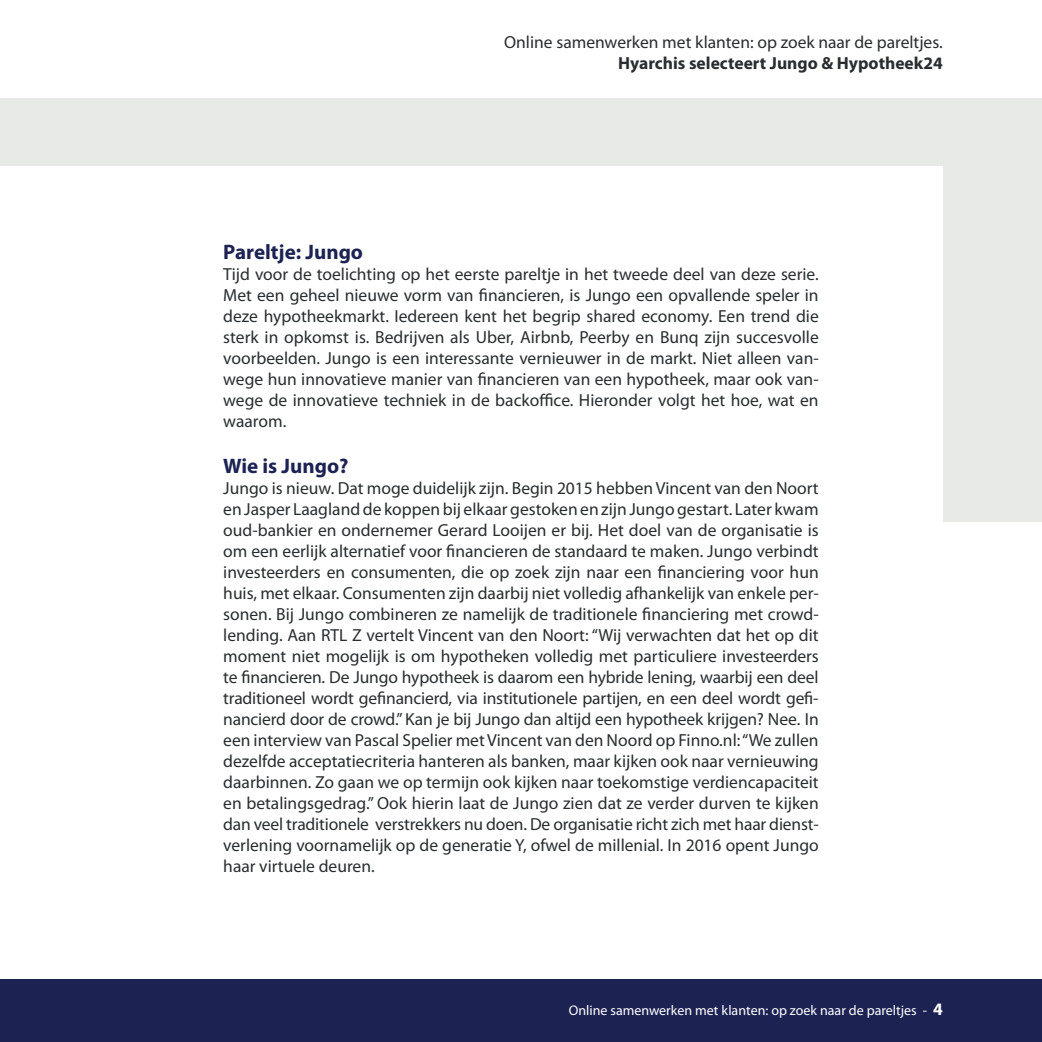
<style>
.page{position:relative;width:1042px;height:1042px;background:#fff}
.page>*{position:absolute;margin:0;border:0;box-sizing:border-box;transform-origin:0 0}
.t1{font:700 21px "Myriad Pro";color:#1c2252}
.t2{font:17.5px/21px "Myriad Pro";color:#292d2f;text-align:justify}
.t3{font:700 17.5px "Myriad Pro";color:#292d2f}
.t4{font:14px "Myriad Pro";color:#fff}
.s1{font-weight:700;font-size:17.5px}
</style>
<div class="page">
<div style="left:0;top:98px;width:1042px;height:423px;background:#e8eae8"></div>
<div style="left:0;top:166px;width:943px;height:816px;background:#fff"></div>
<div style="left:0;top:980px;width:1042px;height:62px;background:#1c2252"></div>
<p class="t2" style="left:504px;top:31px;width:440px">Online samenwerken met klanten: op zoek naar de pareltjes.</p>
<p class="t3" style="left:618px;top:52px;width:326px">Hyarchis selecteert Jungo &amp; Hypotheek24</p>
<p class="t1" style="left:223px;top:238px;width:141px">Pareltje: Jungo</p>
<p class="t2" style="left:223px;top:263px;width:597px">Tijd voor de toelichting op het eerste pareltje in het tweede deel van deze serie.<br>Met een geheel nieuwe vorm van financieren, is Jungo een opvallende speler in deze hypotheekmarkt. Iedereen kent het begrip shared economy. Een trend die sterk in opkomst is. Bedrijven als Uber, Airbnb, Peerby en Bunq zijn succesvolle voorbeelden. Jungo is een interessante vernieuwer in de markt. Niet alleen van&shy;wege hun innovatieve manier van financieren van een hypotheek, maar ook van&shy;wege de innovatieve techniek in de backoffice. Hieronder volgt het hoe, wat en waarom.</p>
<p class="t1" style="left:223px;top:452px;width:127px">Wie is Jungo?</p>
<p class="t2" style="left:223px;top:477px;width:597px">Jungo is nieuw. Dat moge duidelijk zijn. Begin 2015 hebben Vincent van den Noort en Jasper Laagland de koppen bij elkaar gestoken en zijn Jungo gestart. Later kwam oud-bankier en ondernemer Gerard Looijen er bij. Het doel van de organisatie is om een eerlijk alternatief voor financieren de standaard te maken. Jungo verbindt investeerders en consumenten, die op zoek zijn naar een financiering voor hun huis, met elkaar. Consumenten zijn daarbij niet volledig afhankelijk van enkele per&shy;sonen. Bij Jungo combineren ze namelijk de traditionele financiering met crowd&shy;lending. Aan RTL Z vertelt Vincent van den Noort: “Wij verwachten dat het op dit moment niet mogelijk is om hypotheken volledig met particuliere investeerders te financieren. De Jungo hypotheek is daarom een hybride lening, waarbij een deel traditioneel wordt gefinancierd, via institutionele partijen, en een deel wordt gefi&shy;nancierd door de crowd.” Kan je bij Jungo dan altijd een hypotheek krijgen? Nee. In een interview van Pascal Spelier met Vincent van den Noord op Finno.nl: “We zullen dezelfde acceptatiecriteria hanteren als banken, maar kijken ook naar vernieuwing daarbinnen. Zo gaan we op termijn ook kijken naar toekomstige verdiencapaciteit en betalingsgedrag.” Ook hierin laat de Jungo zien dat ze verder durven te kijken dan veel traditionele verstrekkers nu doen. De organisatie richt zich met haar dienst&shy;verlening voornamelijk op de generatie Y, ofwel de millenial. In 2016 opent Jungo haar virtuele deuren.</p>
<p class="t4" style="left:569px;top:1002px;width:375px">Online samenwerken met klanten: op zoek naar de pareltjes - <span class="s1">4</span></p>
</div>
